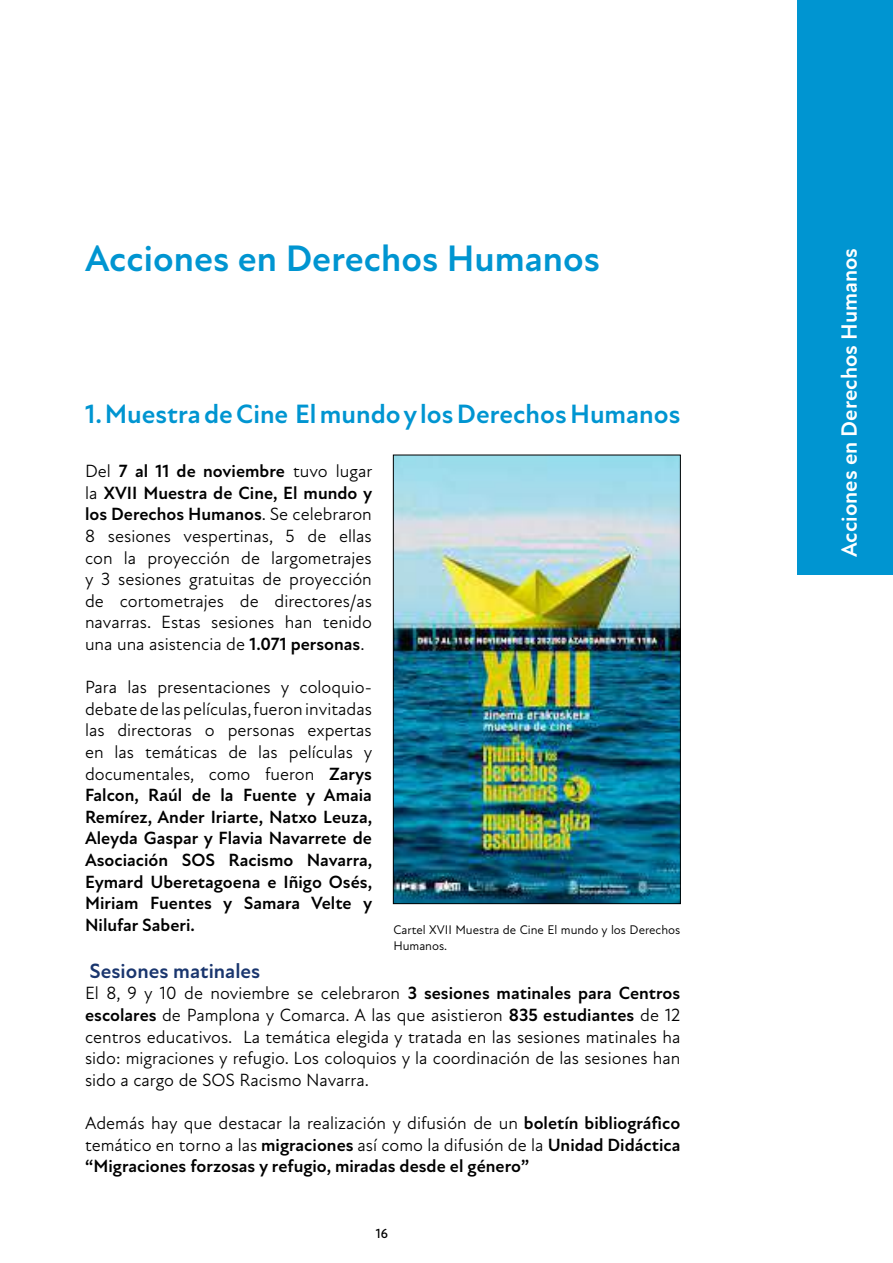
<style>
.page{position:relative;width:893px;height:1263px;background:#fff}
.page>*{position:absolute;margin:0;border:0;box-sizing:border-box;transform-origin:0 0}
.t1{font:700 37.5px "Atten New";color:#0095d1}
.t2{font:700 27px "Atten New";color:#0095d1}
.t3{font:700 22.5px "Atten New";color:#fff}
.t4{font:700 21px "Atten New";color:#1a366e}
.t5{font:18px/21.6px "Atten New";color:#000;text-align:justify}
.t6{font:700 18px/21.6px "Atten New";color:#000;text-align:justify}
.t7{font:500 13.5px "Atten New";color:#000}
.t8{font:12.75px/15.3px "Atten New";color:#000}
.s1{font-weight:700}
.s2{font-weight:400}
</style>
<div class="page">
<img style="left:395px;top:457px;width:284px;height:445px">
<div style="left:393px;top:455px;width:288px;height:449px;border:1px solid #000"></div>
<div style="left:797px;top:0;width:96px;height:574px;background:#0095d1"></div>
<h1 class="t1" style="left:85px;top:238px;width:516px">Acciones en Derechos Humanos</h1>
<h2 class="t2" style="left:85px;top:399px;width:597px">1. Muestra de Cine El mundo y los Derechos Humanos</h2>
<p class="t5" style="left:85px;top:463px;width:289px">Del <span class="s1">7 al 11 de noviembre</span> tuvo lugar la <span class="s1">XVII Muestra de Cine, El mundo y los Derechos Humanos</span>. Se celebraron 8 sesiones vespertinas, 5 de ellas con la proyección de largometrajes y 3 sesiones gratuitas de proyección de cortometrajes de directores/as navarras. Estas sesiones han tenido una una asistencia de <span class="s1">1.071 personas</span>.</p>
<p class="t6" style="left:85px;top:677px;width:289px"><span class="s2">Para las presentaciones y coloquio&shy;debate de las películas, fueron invitadas las directoras o personas expertas en las temáticas de las películas y documentales, como fueron</span> Zarys Falcon, Raúl de la Fuente y Amaia Remírez, Ander Iriarte, Natxo Leuza, Aleyda Gaspar y Flavia Navarrete de Asociación SOS Racismo Navarra, Eymard Uberetagoena e Iñigo Osés, Miriam Fuentes y Samara Velte y Nilufar Saberi.</p>
<p class="t4" style="left:90px;top:959px;width:172px">Sesiones matinales</p>
<p class="t5" style="left:85px;top:985px;width:597px">El 8, 9 y 10 de noviembre se celebraron <span class="s1">3 sesiones matinales para Centros escolares</span> de Pamplona y Comarca. A las que asistieron <span class="s1">835 estudiantes</span> de 12 centros educativos. La temática elegida y tratada en las sesiones matinales ha sido: migraciones y refugio. Los coloquios y la coordinación de las sesiones han sido a cargo de SOS Racismo Navarra.</p>
<p class="t6" style="left:85px;top:1113px;width:597px"><span class="s2">Además hay que destacar la realización y difusión de un</span> boletín bibliográfico <span class="s2">temático en torno a las</span> migraciones <span class="s2">así como la difusión de la</span> Unidad Didáctica “Migraciones forzosas y refugio, miradas desde el género”</p>
<p class="t8" style="left:393px;top:924px;width:289px">Cartel XVII Muestra de Cine El mundo y los Derechos<br>Humanos.</p>
<p class="t7" style="left:376px;top:1228px;width:14px">16</p>
<p class="t3" style="left:837px;top:557px;width:310px;rotate:-90deg">Acciones en Derechos Humanos</p>
</div>
